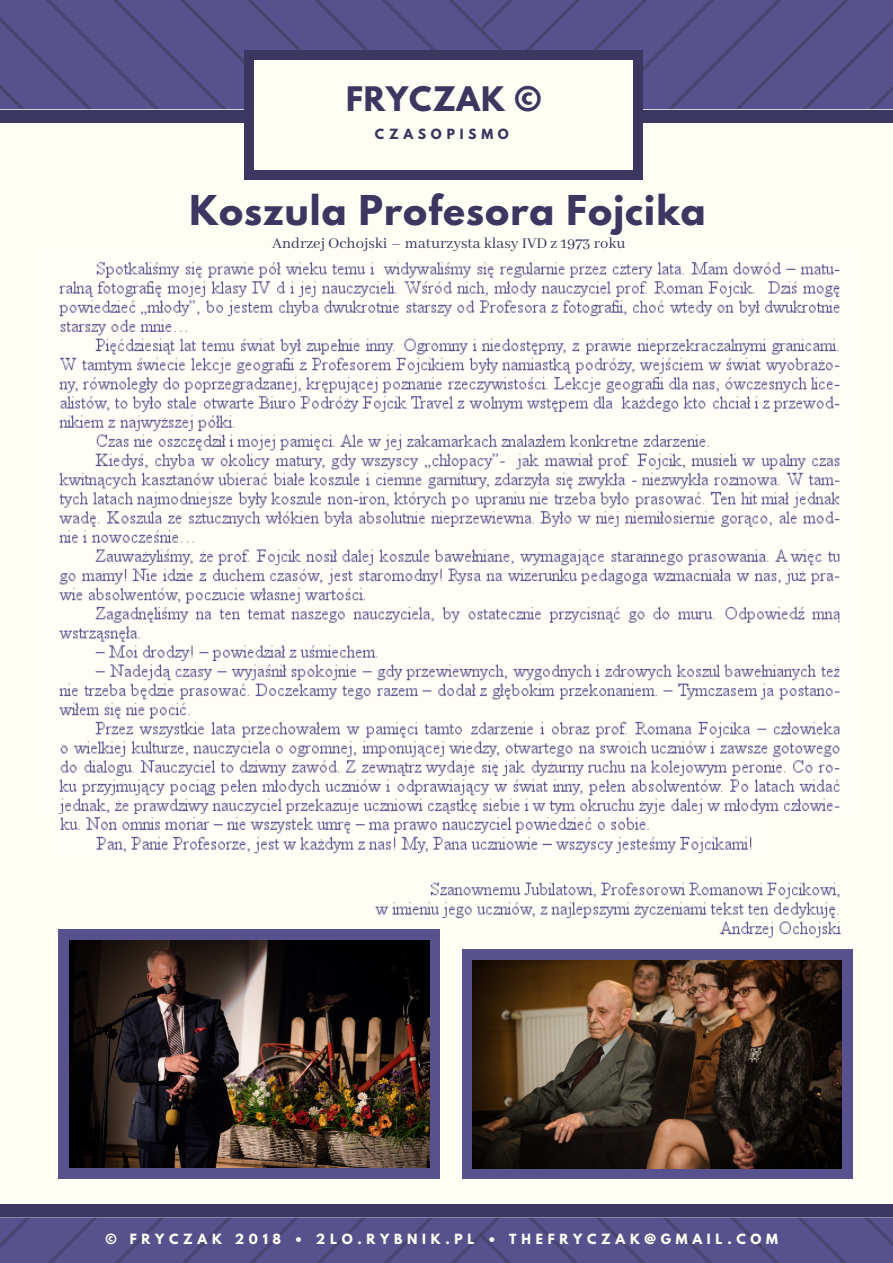
<style>
.page{position:relative;width:893px;height:1263px;background:#fff}
.page>*{position:absolute;margin:0;border:0;box-sizing:border-box;transform-origin:0 0}
.t1{font:700 36.45px "League Spartan";letter-spacing:.03em;color:#3b3760}
.t2{font:700 30px "League Spartan";letter-spacing:.03em;color:#3b3760}
.t3{font:16.5px "Abhaya Libre";color:#3b3760}
.t4{font:700 12.45px "League Spartan";letter-spacing:.38em;color:#fffef5}
.t5{font:700 12.45px "League Spartan";letter-spacing:.38em;color:#3b3760}
</style>
<div class="page">
<img style="left:0;top:0;width:893px;height:1263px">
<div style="left:0;top:109px;width:893px;height:1108px;background:#fffef5"></div>
<div style="left:0;top:1204px;width:893px;height:12px;background:#3b3760"></div>
<div style="left:0;top:110px;width:893px;height:13px;background:#3b3760"></div>
<img style="left:58px;top:262px;width:782px;height:552px">
<img style="left:60px;top:817px;width:692px;height:37px">
<div style="left:245px;top:57px;width:396px;height:116px;background:#fffef5"></div>
<div style="left:633px;top:170px;width:9px;height:10px;background:#3b3760"></div>
<div style="left:244px;top:59px;width:9px;height:112px;background:#3b3760"></div>
<div style="left:244px;top:170px;width:9px;height:10px;background:#3b3760"></div>
<div style="left:633px;top:59px;width:9px;height:112px;background:#3b3760"></div>
<div style="left:253px;top:170px;width:381px;height:10px;background:#3b3760"></div>
<div style="left:633px;top:50px;width:9px;height:10px;background:#3b3760"></div>
<div style="left:244px;top:50px;width:9px;height:10px;background:#3b3760"></div>
<div style="left:253px;top:50px;width:381px;height:10px;background:#3b3760"></div>
<img style="left:375px;top:882px;width:466px;height:56px">
<div style="left:59px;top:929px;width:381px;height:250px;background:#57518e"></div>
<img style="left:70px;top:940px;width:359px;height:228px">
<div style="left:462px;top:949px;width:390px;height:230px;background:#57518e"></div>
<img style="left:473px;top:960px;width:368px;height:209px">
<h2 class="t2" style="left:346px;top:84px;width:197px">FRYCZAK ©</h2>
<p class="t5" style="left:375px;top:127px;width:135px">CZASOPISMO</p>
<h1 class="t1" style="left:189px;top:192px;width:518px">Koszula Profesora Fojcika</h1>
<h3 class="t3" style="left:272px;top:234px;width:355px">Andrzej Ochojski – maturzysta klasy IVD z 1973 roku</h3>
<p class="t4" style="left:106px;top:1233px;width:674px">© FRYCZAK 2018 • 2LO.RYBNIK.PL • THEFRYCZAK@GMAIL.COM</p>
</div>
